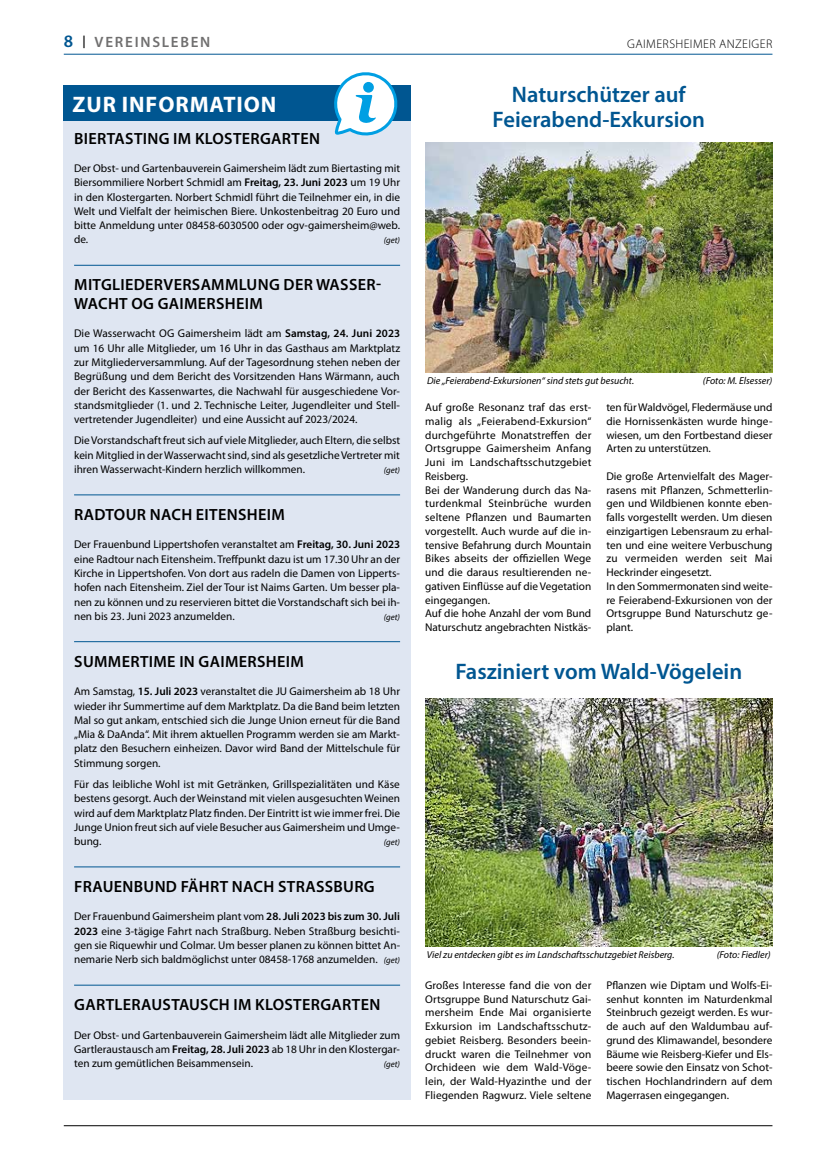
<style>
.page{position:relative;width:815px;height:1152px;background:#fff}
.page>*{position:absolute;margin:0;border:0;box-sizing:border-box;transform-origin:0 0}
.t1{font:600 22.5px/25px "Myriad Pro";color:#005691;text-align:center}
.t2{font:700 22.5px "Myriad Pro";letter-spacing:.04em;color:#fff}
.t3{font:600 16.25px/18.6px "Myriad Pro";letter-spacing:.02em;color:#000}
.t4{font:600 15px "Myriad Pro";letter-spacing:.12em;color:#706f6f}
.t5{font:300 12.5px "Myriad Pro";letter-spacing:.035em;color:#000}
.t6{font:11.25px/13.8px "Myriad Pro";color:#000;text-align:justify}
.t7{font:italic 10px "Myriad Pro";color:#000}
.t8{font:italic 8.75px "Myriad Pro";color:#000}
.s1{font-size:17.5px;color:#005691}
.s2{font-weight:600}
.s3{font-style:italic;font-size:8.75px}
</style>
<div class="page">
<hr style="left:64px;top:1125px;width:708px;height:1px;background:#000">
<hr style="left:64px;top:54px;width:708px;height:1px;background:#005691">
<div style="left:63px;top:85px;width:348px;height:36px;background:#005691"></div>
<div style="left:63px;top:121px;width:348px;height:978px;background:#dfe6f2"></div>
<hr style="left:74px;top:265px;width:326px;height:1px;background:#005691">
<hr style="left:74px;top:494px;width:326px;height:1px;background:#005691">
<hr style="left:74px;top:641px;width:326px;height:1px;background:#005691">
<hr style="left:74px;top:866px;width:326px;height:1px;background:#005691">
<hr style="left:74px;top:984px;width:326px;height:1px;background:#005691">
<svg style="left:334px;top:72px;width:64px;height:64px"></svg>
<img style="left:425px;top:698px;width:347px;height:248px">
<img style="left:425px;top:142px;width:347px;height:230px">
<h3 class="t4" style="left:64px;top:33px;width:148px"><span class="s1">8</span> <sup>|</sup> VEREINSLEBEN</h3>
<p class="t5" style="left:627px;top:36px;width:147px">GAIMERSHEIMER ANZEIGER</p>
<h1 class="t2" style="left:73px;top:89px;width:205px">ZUR INFORMATION</h1>
<h2 class="t3" style="left:74px;top:128px;width:247px">BIERTASTING IM KLOSTERGARTEN</h2>
<p class="t6" style="left:74px;top:161px;width:328px;line-height:14.2px">Der Obst- und Gartenbauverein Gaimersheim lädt zum Biertasting mit Biersommiliere Norbert Schmidl am <span class="s2">Freitag, 23. Juni 2023</span> um 19 Uhr in den Klostergarten. Norbert Schmidl führt die Teilnehmer ein, in die Welt und Vielfalt der heimischen Biere. Unkostenbeitrag 20 Euro und bitte Anmeldung unter 08458-6030500 oder ogv-gaimersheim@web. de.</p>
<p class="t8" style="left:384px;top:235px;width:18px">(get)</p>
<h2 class="t3" style="left:74px;top:275px;width:308px">MITGLIEDERVERSAMMLUNG DER WASSER-<br>WACHT OG GAIMERSHEIM</h2>
<p class="t6" style="left:74px;top:327px;width:328px;line-height:14.2px">Die Wasserwacht OG Gaimersheim lädt am <span class="s2">Samstag, 24. Juni 2023 </span>um 16 Uhr alle Mitglieder, um 16 Uhr in das Gasthaus am Marktplatz zur Mitgliederversammlung. Auf der Tagesordnung stehen neben der Begrüßung und dem Bericht des Vorsitzenden Hans Wärmann, auch der Bericht des Kassenwartes, die Nachwahl für ausgeschiedene Vor&shy;standsmitglieder (1. und 2. Technische Leiter, Jugendleiter und Stell&shy;vertretender Jugendleiter) und eine Aussicht auf 2023/2024.</p>
<p class="t6" style="left:74px;top:434px;width:328px;line-height:14.2px">Die Vorstandschaft freut sich auf viele Mitglieder, auch Eltern, die selbst kein Mitglied in der Wasserwacht sind, sind als gesetzliche Vertreter mit ihren Wasserwacht-Kindern herzlich willkommen.</p>
<p class="t8" style="left:384px;top:464px;width:18px">(get)</p>
<h2 class="t3" style="left:74px;top:505px;width:212px">RADTOUR NACH EITENSHEIM</h2>
<p class="t6" style="left:74px;top:538px;width:328px;line-height:14.2px">Der Frauenbund Lippertshofen veranstaltet am <span class="s2">Freitag, 30. Juni 2023 </span>eine Radtour nach Eitensheim. Treffpunkt dazu ist um 17.30 Uhr an der Kirche in Lippertshofen. Von dort aus radeln die Damen von Lipperts&shy;hofen nach Eitensheim. Ziel der Tour ist Naims Garten. Um besser pla&shy;nen zu können und zu reservieren bittet die Vorstandschaft sich bei ih&shy;nen bis 23. Juni 2023 anzumelden.</p>
<p class="t8" style="left:384px;top:611px;width:18px">(get)</p>
<h2 class="t3" style="left:74px;top:651px;width:231px">SUMMERTIME IN GAIMERSHEIM</h2>
<p class="t6" style="left:74px;top:684px;width:328px;line-height:14.2px">Am Samstag, <span class="s2">15. Juli 2023</span> veranstaltet die JU Gaimersheim ab 18 Uhr wieder ihr Summertime auf dem Marktplatz. Da die Band beim letzten Mal so gut ankam, entschied sich die Junge Union erneut für die Band „Mia &amp; DaAnda“. Mit ihrem aktuellen Programm werden sie am Markt&shy;platz den Besuchern einheizen. Davor wird Band der Mittelschule für Stimmung sorgen.</p>
<p class="t6" style="left:74px;top:777px;width:328px;line-height:14.2px">Für das leibliche Wohl ist mit Getränken, Grillspezialitäten und Käse bestens gesorgt. Auch der Weinstand mit vielen ausgesuchten Weinen wird auf dem Marktplatz Platz finden. Der Eintritt ist wie immer frei. Die Junge Union freut sich auf viele Besucher aus Gaimersheim und Umge&shy;bung.</p>
<p class="t8" style="left:384px;top:836px;width:18px">(get)</p>
<h2 class="t3" style="left:74px;top:877px;width:302px">FRAUENBUND FÄHRT NACH STRASSBURG</h2>
<p class="t6" style="left:74px;top:909px;width:328px;line-height:14.2px">Der Frauenbund Gaimersheim plant vom <span class="s2">28. Juli 2023 bis zum 30. Juli 2023</span> eine 3-tägige Fahrt nach Straßburg. Neben Straßburg besichti&shy;gen sie Riquewhir und Colmar. Um besser planen zu können bittet An&shy;nemarie Nerb sich baldmöglichst unter 08458-1768 anzumelden. <span class="s3">(get)</span></p>
<h2 class="t3" style="left:74px;top:995px;width:308px">GARTLERAUSTAUSCH IM KLOSTERGARTEN</h2>
<p class="t6" style="left:74px;top:1028px;width:328px;line-height:14.2px">Der Obst- und Gartenbauverein Gaimersheim lädt alle Mitglieder zum Gartleraustausch am <span class="s2">Freitag, 28. Juli 2023</span> ab 18 Uhr in den Klostergar&shy;ten zum gemütlichen Beisammensein.</p>
<p class="t8" style="left:384px;top:1059px;width:18px">(get)</p>
<h1 class="t1" style="left:493px;top:82px;width:214px">Naturschützer auf<br>Feierabend-Exkursion</h1>
<p class="t7" style="left:427px;top:375px;width:209px">Die „Feierabend-Exkursionen“ sind stets gut besucht.</p>
<p class="t7" style="left:703px;top:375px;width:71px">(Foto: M. Elsesser)</p>
<p class="t6" style="left:425px;top:401px;width:168px;text-align:left">Auf große Resonanz traf das erst&shy;malig als „Feierabend-Exkursion“ durchgeführte Monatstreffen der<br>Ortsgruppe Gaimersheim Anfang<br>Juni im Landschaftsschutzgebiet<br>Reisberg.<br>Bei der Wanderung durch das Na&shy;turdenkmal Steinbrüche wurden seltene Pflanzen und Baumarten vorgestellt. Auch wurde auf die in&shy;tensive Befahrung durch Mountain<br>Bikes abseits der offiziellen Wege und die daraus resultierenden ne&shy;gativen Einflüsse auf die Vegetation eingegangen.<br>Auf die hohe Anzahl der vom Bund<br>Naturschutz angebrachten Nistkäs-</p>
<p class="t6" style="left:606px;top:400px;width:168px">ten für Waldvögel, Fledermäuse und die Hornissenkästen wurde hinge&shy;wiesen, um den Fortbestand dieser Arten zu unterstützen.</p>
<p class="t6" style="left:606px;top:469px;width:168px;text-align:left">Die große Artenvielfalt des Mager&shy;rasens mit Pflanzen, Schmetterlin&shy;gen und Wildbienen konnte eben&shy;falls vorgestellt werden. Um diesen einzigartigen Lebensraum zu erhal&shy;ten und eine weitere Verbuschung zu vermeiden werden seit Mai<br>Heckrinder eingesetzt.<br>In den Sommermonaten sind weite&shy;re Feierabend-Exkursionen von der<br>Ortsgruppe Bund Naturschutz ge&shy;plant.</p>
<h1 class="t1" style="left:455px;top:658px;width:288px">Fasziniert vom Wald-Vögelein</h1>
<p class="t7" style="left:427px;top:948px;width:249px">Viel zu entdecken gibt es im Landschaftsschutzgebiet Reisberg.</p>
<p class="t7" style="left:717px;top:948px;width:56px">(Foto: Fiedler)</p>
<p class="t6" style="left:425px;top:978px;width:168px">Großes Interesse fand die von der Ortsgruppe Bund Naturschutz Gai&shy;mersheim Ende Mai organisierte Exkursion im Landschaftsschutz&shy;gebiet Reisberg. Besonders beein&shy;druckt waren die Teilnehmer von Orchideen wie dem Wald-Vöge&shy;lein, der Wald-Hyazinthe und der Fliegenden Ragwurz. Viele seltene</p>
<p class="t6" style="left:606px;top:978px;width:168px">Pflanzen wie Diptam und Wolfs-Ei&shy;senhut konnten im Naturdenkmal Steinbruch gezeigt werden. Es wur&shy;de auch auf den Waldumbau auf&shy;grund des Klimawandel, besondere Bäume wie Reisberg-Kiefer und Els&shy;beere sowie den Einsatz von Schot&shy;tischen Hochlandrindern auf dem Magerrasen eingegangen.</p>
</div>
